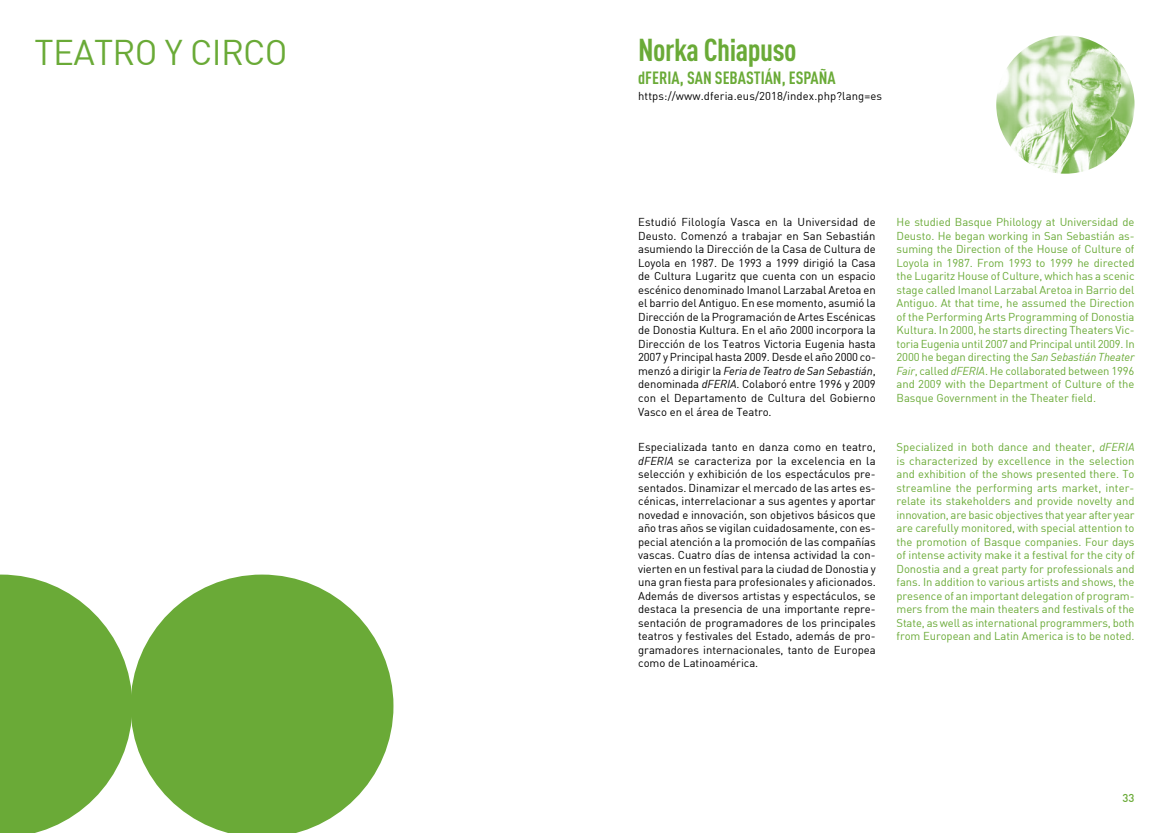
<style>
.page{position:relative;width:1170px;height:833px;background:#fff}
.page>*{position:absolute;margin:0;border:0;box-sizing:border-box;transform-origin:0 0}
.t1{font:35px "DIN";letter-spacing:-.02em;color:#6aaa37}
.t2{font:700 31.25px "DIN Cond";letter-spacing:-.015em;color:#6aaa37}
.t3{font:700 17.5px "DIN Cond";color:#6aaa37}
.t4{font:11.25px/13.5px "DIN";color:#000;text-align:justify}
.t5{font:11.25px/13.5px "DIN";letter-spacing:-.005em;color:#6aaa37;text-align:justify}
.t6{font:500 11.25px "DIN";color:#6aaa37}
.s1{font-style:italic}
</style>
<div class="page">
<img style="left:996px;top:35px;width:138px;height:139px;border-radius:69px">
<svg style="left:0;top:574px;width:130px;height:259px"></svg>
<svg style="left:130px;top:574px;width:263px;height:259px;fill:#6aaa37"></svg>
<h1 class="t1" style="left:35px;top:30px;width:254px">TEATRO Y CIRCO</h1>
<h2 class="t2" style="left:638px;top:31px;width:160px">Norka Chiapuso</h2>
<h3 class="t3" style="left:638px;top:67px;width:199px">dFERIA, SAN SEBASTIÁN, ESPAÑA</h3>
<p class="t4" style="left:638px;top:89px;width:245px">https://www.dferia.eus/2018/index.php?lang=es</p>
<p class="t4" style="left:638px;top:215px;width:239px">Estudió Filología Vasca en la Universidad de Deusto. Comenzó a trabajar en San Sebastián asumiendo la Dirección de la Casa de Cultura de Loyola en 1987. De 1993 a 1999 dirigió la Casa de Cultura Lugaritz que cuenta con un espacio escénico denominado Imanol Larzabal Aretoa en el barrio del Antiguo. En ese momento, asumió la Dirección de la Programación de Artes Escénicas de Donostia Kultura. En el año 2000 incorpora la Dirección de los Teatros Victoria Eugenia hasta 2007 y Principal hasta 2009. Desde el año 2000 co&shy;menzó a dirigir la <span class="s1">Feria de Teatro de San Sebastián</span>, denominada <span class="s1">dFERIA</span>. Colaboró entre 1996 y 2009 con el Departamento de Cultura del Gobierno Vasco en el área de Teatro.</p>
<p class="t4" style="left:638px;top:440px;width:239px">Especializada tanto en danza como en teatro, <span class="s1">dFERIA</span> se caracteriza por la excelencia en la selección y exhibición de los espectáculos pre&shy;sentados. Dinamizar el mercado de las artes es&shy;cénicas, interrelacionar a sus agentes y aportar novedad e innovación, son objetivos básicos que año tras años se vigilan cuidadosamente, con es&shy;pecial atención a la promoción de las compañías vascas. Cuatro días de intensa actividad la con&shy;vierten en un festival para la ciudad de Donostia y una gran fiesta para profesionales y aficionados.<br>Además de diversos artistas y espectáculos, se destaca la presencia de una importante repre&shy;sentación de programadores de los principales teatros y festivales del Estado, además de pro&shy;gramadores internacionales, tanto de Europea como de Latinoamérica.</p>
<p class="t5" style="left:896px;top:215px;width:239px">He studied Basque Philology at Universidad de Deusto. He began working in San Sebastián as&shy;suming the Direction of the House of Culture of Loyola in 1987. From 1993 to 1999 he directed the Lugaritz House of Culture, which has a scenic stage called Imanol Larzabal Aretoa in Barrio del Antiguo. At that time, he assumed the Direction of the Performing Arts Programming of Donostia Kultura. In 2000, he starts directing Theaters Vic&shy;toria Eugenia until 2007 and Principal until 2009. In 2000 he began directing the <span class="s1">San Sebastián Theater Fair</span>, called <span class="s1">dFERIA</span>. He collaborated between 1996 and 2009 with the Department of Culture of the Basque Government in the Theater field.</p>
<p class="t5" style="left:896px;top:440px;width:239px">Specialized in both dance and theater, <span class="s1">dFERIA </span>is characterized by excellence in the selection and exhibition of the shows presented there. To streamline the performing arts market, inter&shy;relate its stakeholders and provide novelty and innovation, are basic objectives that year after year are carefully monitored, with special attention to the promotion of Basque companies. Four days of intense activity make it a festival for the city of Donostia and a great party for professionals and fans. In addition to various artists and shows, the presence of an important delegation of program&shy;mers from the main theaters and festivals of the State, as well as international programmers, both from European and Latin America is to be noted.</p>
<p class="t6" style="left:1122px;top:790px;width:13px">33</p>
</div>
